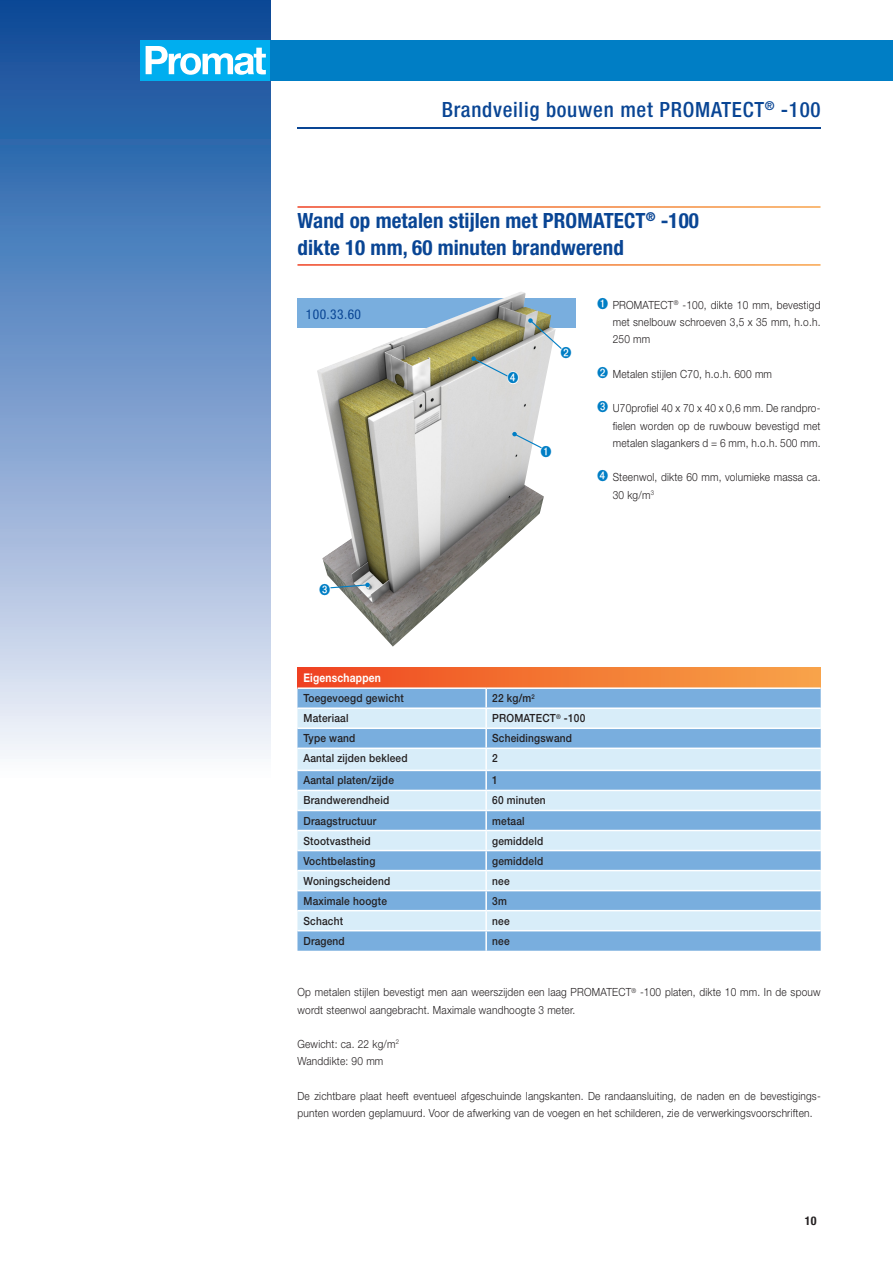
<style>
.page{position:relative;width:893px;height:1263px;background:#fff}
.page>*{position:absolute;margin:0;border:0;box-sizing:border-box;transform-origin:0 0}
.t1{font:700 condensed 21px "Helvetica Neue LT Std";letter-spacing:.005em;color:#094594}
.t2{font:500 condensed 21px "Helvetica Neue LT Std";letter-spacing:.035em;color:#094594}
.t3{font:condensed 13.5px "Helvetica Neue LT Std";letter-spacing:.03em;color:#094594}
.tabel_kopje{font:700 12px "Helvetica Neue LT Std";letter-spacing:.02em;color:#fff;scale:.85 1}
.t4{font:700 condensed 12px "Helvetica Neue LT Std";color:#231f20}
.t5{font:300 11.25px/17.2px "Helvetica Neue LT Std";letter-spacing:.02em;color:#231f20;scale:.9 1}
.t6{font:500 11.25px "Helvetica Neue LT Std";letter-spacing:.02em;color:#231f20;scale:.9 1}
.s1{color:#007ec5}
</style>
<div class="page">
<hr style="left:298px;top:128px;width:523px;height:1px;background:#094594">
<div style="left:0;top:0;width:270px;height:855px;background:linear-gradient(to bottom,#04479b,#fff)"></div>
<div style="left:140px;top:40px;width:753px;height:41px;background:#007ec5"></div>
<div style="left:140px;top:40px;width:130px;height:41px;background:#00aeef"></div>
<svg style="left:146px;top:46px;width:120px;height:29px"></svg>
<div style="left:297px;top:298px;width:279px;height:30px;background:#79aede"></div>
<img style="left:317px;top:292px;width:235px;height:355px">
<div style="left:297px;top:668px;width:524px;height:20px;background:linear-gradient(to right,#ef441f,#f7a648)"></div>
<div style="left:297px;top:689px;width:524px;height:262px;background:#79aede"></div>
<svg style="left:297px;top:709px;width:524px;height:221px;background:#afd1ed"></svg>
<hr style="left:297px;top:687px;width:189px;height:2px;background:#fff">
<hr style="left:486px;top:687px;width:335px;height:2px;background:#fff">
<hr style="left:297px;top:707px;width:189px;height:2px;background:#fff">
<hr style="left:486px;top:707px;width:335px;height:2px;background:#fff">
<hr style="left:297px;top:727px;width:189px;height:2px;background:#fff">
<hr style="left:486px;top:727px;width:335px;height:2px;background:#fff">
<svg style="left:485px;top:689px;width:2px;height:58px"></svg>
<hr style="left:297px;top:747px;width:189px;height:2px;background:#fff">
<hr style="left:486px;top:747px;width:335px;height:2px;background:#fff">
<hr style="left:485px;top:749px;width:2px;height:21px;background:#fff">
<hr style="left:297px;top:770px;width:189px;height:1px;background:#fff">
<hr style="left:486px;top:770px;width:335px;height:1px;background:#fff">
<hr style="left:297px;top:790px;width:189px;height:1px;background:#fff">
<hr style="left:486px;top:790px;width:335px;height:1px;background:#fff">
<hr style="left:297px;top:810px;width:189px;height:1px;background:#fff">
<hr style="left:486px;top:810px;width:335px;height:1px;background:#fff">
<hr style="left:297px;top:830px;width:189px;height:1px;background:#fff">
<hr style="left:486px;top:830px;width:335px;height:1px;background:#fff">
<hr style="left:297px;top:850px;width:189px;height:1px;background:#fff">
<hr style="left:486px;top:850px;width:335px;height:1px;background:#fff">
<hr style="left:297px;top:870px;width:189px;height:1px;background:#fff">
<hr style="left:486px;top:870px;width:335px;height:1px;background:#fff">
<hr style="left:297px;top:890px;width:189px;height:1px;background:#fff">
<hr style="left:486px;top:890px;width:335px;height:1px;background:#fff">
<hr style="left:297px;top:910px;width:189px;height:1px;background:#fff">
<hr style="left:486px;top:910px;width:335px;height:1px;background:#fff">
<svg style="left:485px;top:771px;width:2px;height:159px"></svg>
<hr style="left:297px;top:930px;width:189px;height:1px;background:#fff">
<hr style="left:486px;top:930px;width:335px;height:1px;background:#fff">
<hr style="left:485px;top:931px;width:2px;height:20px;background:#fff">
<svg style="left:512px;top:432px;width:40px;height:27px"></svg>
<svg style="left:528px;top:318px;width:36px;height:41px"></svg>
<svg style="left:471px;top:356px;width:49px;height:29px"></svg>
<svg style="left:318px;top:582px;width:52px;height:14px"></svg>
<h1 class="t2" style="left:442px;top:97px;width:380px">Brandveilig bouwen met PROMATECT<sup>®</sup> -100</h1>
<p class="t1" style="left:297px;top:207px;width:403px">Wand op metalen stijlen met PROMATECT<sup>®</sup> -100</p>
<p class="t1" style="left:297px;top:234px;width:328px">dikte 10 mm, 60 minuten brandwerend</p>
<p class="t3" style="left:306px;top:306px;width:57px">100.33.60</p>
<p class="t5" style="left:613px;top:296px;width:232px;text-align:justify;text-indent:-16px"><span class="s1">➊</span> PROMATECT<sup>®</sup> -100, dikte 10 mm, bevestigd met snelbouw schroeven 3,5 x 35 mm, h.o.h.<br>250 mm</p>
<p class="t5" style="left:597px;top:365px;width:196px"><span class="s1">➋</span> Metalen stijlen C70, h.o.h. 600 mm</p>
<p class="t5" style="left:613px;top:399px;width:232px;text-align:justify;text-indent:-16px"><span class="s1">➌</span> U70profiel 40 x 70 x 40 x 0,6 mm. De randpro&shy;fielen worden op de ruwbouw bevestigd met metalen slagankers d = 6 mm, h.o.h. 500 mm.</p>
<p class="t5" style="left:613px;top:468px;width:232px;text-indent:-16px"><span class="s1">➍</span> Steenwol, dikte 60 mm, volumieke massa ca.<br>30 kg/m<sup>3</sup></p>
<p class="tabel_kopje" style="left:303px;top:670px;width:93px">Eigenschappen</p>
<p class="t6" style="left:303px;top:691px;width:113px">Toegevoegd gewicht</p>
<p class="t6" style="left:492px;top:691px;width:49px">22 kg/m<sup>2</sup></p>
<p class="t6" style="left:303px;top:711px;width:51px">Materiaal</p>
<p class="t6" style="left:492px;top:711px;width:105px">PROMATECT<sup>®</sup> -100</p>
<p class="t6" style="left:303px;top:732px;width:59px">Type wand</p>
<p class="t6" style="left:492px;top:732px;width:90px">Scheidingswand</p>
<p class="t6" style="left:303px;top:752px;width:117px">Aantal zijden bekleed</p>
<p class="t6" style="left:492px;top:752px;width:8px">2</p>
<p class="t6" style="left:303px;top:774px;width:102px">Aantal platen/zijde</p>
<p class="t6" style="left:492px;top:774px;width:8px">1</p>
<p class="t6" style="left:303px;top:794px;width:97px">Brandwerendheid</p>
<p class="t6" style="left:492px;top:794px;width:61px">60 minuten</p>
<p class="t6" style="left:303px;top:814px;width:83px">Draagstructuur</p>
<p class="t6" style="left:492px;top:814px;width:38px">metaal</p>
<p class="t6" style="left:303px;top:834px;width:76px">Stootvastheid</p>
<p class="t6" style="left:492px;top:834px;width:58px">gemiddeld</p>
<p class="t6" style="left:303px;top:854px;width:81px">Vochtbelasting</p>
<p class="t6" style="left:492px;top:854px;width:58px">gemiddeld</p>
<p class="t6" style="left:303px;top:874px;width:98px">Woningscheidend</p>
<p class="t6" style="left:492px;top:874px;width:21px">nee</p>
<p class="t6" style="left:303px;top:894px;width:94px">Maximale hoogte</p>
<p class="t6" style="left:492px;top:894px;width:18px">3m</p>
<p class="t6" style="left:303px;top:914px;width:46px">Schacht</p>
<p class="t6" style="left:492px;top:914px;width:21px">nee</p>
<p class="t6" style="left:303px;top:934px;width:47px">Dragend</p>
<p class="t6" style="left:492px;top:934px;width:21px">nee</p>
<p class="t5" style="left:297px;top:983px;width:583px">Op metalen stijlen bevestigt men aan weerszijden een laag PROMATECT<sup>®</sup> -100 platen, dikte 10 mm. In de spouw wordt steenwol aangebracht. Maximale wandhoogte 3 meter.</p>
<p class="t5" style="left:297px;top:1035px;width:114px">Gewicht: ca. 22 kg/m<sup>2</sup></p>
<p class="t5" style="left:297px;top:1052px;width:97px">Wanddikte: 90 mm</p>
<p class="t5" style="left:297px;top:1087px;width:581px">De zichtbare plaat heeft eventueel afgeschuinde langskanten. De randaansluiting, de naden en de bevestigings&shy;punten worden geplamuurd. Voor de afwerking van de voegen en het schilderen, zie de verwerkingsvoorschriften.</p>
<p class="t4" style="left:805px;top:1213px;width:13px">10</p>
</div>
